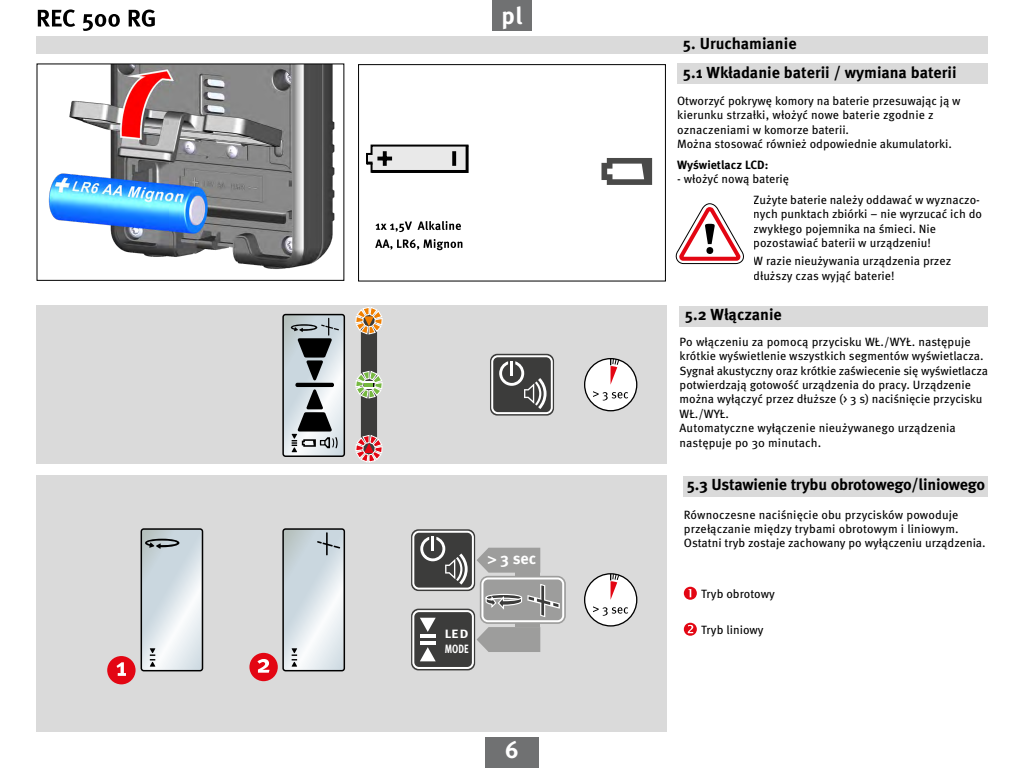
<style>
.page{position:relative;width:1024px;height:768px;background:#fff}
.page>*{position:absolute;margin:0;border:0;box-sizing:border-box;transform-origin:0 0}
.t1{font:700 24px "Meta Pro";color:#fff}
.t2{font:700 16px "Meta Pro";letter-spacing:-.005em;color:#000}
.t3{font:700 16px "Meta Pro";color:#fff}
.t4{font:12px/14.4px "Meta Pro";color:#000}
.t5{font:700 12px "Meta Pro";color:#000}
.t6{font:700 12px/14.4px "Meta Pro";color:#fff;scale:1.15 1}
.s1{font-family:"Helvetica"}
</style>
<div class="page">
<svg style="left:38px;top:9px;width:117px;height:22px"></svg>
<div style="left:485px;top:738px;width:54px;height:30px;background:#707172"></div>
<div style="left:492px;top:0;width:40px;height:30px;background:#707172"></div>
<div style="left:36px;top:476px;width:630px;height:256px;background:#dadada"></div>
<div style="left:411px;top:529px;width:64px;height:62px;background:#3c3c3b;border-radius:7px"></div>
<div style="left:412px;top:531px;width:62px;height:59px;border:2px solid #fff;border-radius:6px"></div>
<hr style="left:431px;top:536px;width:3px;height:15px;background:#fff">
<svg style="left:420px;top:537px;width:48px;height:48px"></svg>
<div style="left:411px;top:609px;width:64px;height:61px;background:#3c3c3b;border-radius:7px"></div>
<div style="left:412px;top:610px;width:62px;height:59px;border:2px solid #fff;border-radius:6px"></div>
<svg style="left:420px;top:618px;width:16px;height:14px"></svg>
<hr style="left:420px;top:635px;width:16px;height:3px;background:#fff">
<hr style="left:420px;top:641px;width:16px;height:3px;background:#fff">
<svg style="left:420px;top:647px;width:16px;height:14px"></svg>
<svg style="left:477px;top:548px;width:63px;height:25px"></svg>
<svg style="left:477px;top:627px;width:63px;height:25px;background:#a2a2a1"></svg>
<div style="left:515px;top:565px;width:25px;height:62px;background:#9d9d9c"></div>
<div style="left:481px;top:577px;width:84px;height:46px;background:#9d9d9c;border-radius:7px"></div>
<div style="left:480px;top:576px;width:86px;height:48px;border:2px solid #9d9d9c;border-radius:7px"></div>
<div style="left:481px;top:578px;width:83px;height:44px;border:2px solid #fff;border-radius:6px"></div>
<svg style="left:485px;top:584px;width:75px;height:33px"></svg>
<img style="left:48px;top:65px;width:287px;height:204px">
<div style="left:358px;top:64px;width:308px;height:218px;border:1px solid #000"></div>
<div style="left:36px;top:305px;width:631px;height:159px;background:#dadada"></div>
<div style="left:679px;top:306px;width:309px;height:21px;background:#dadada"></div>
<div style="left:677px;top:64px;width:311px;height:20px;background:#dadada"></div>
<svg style="left:675px;top:203px;width:69px;height:62px"></svg>
<svg style="left:366px;top:144px;width:103px;height:29px;background:#acacac"></svg>
<svg style="left:375px;top:239px;width:87px;height:11px"></svg>
<svg style="left:418px;top:221px;width:43px;height:9px"></svg>
<svg style="left:376px;top:222px;width:36px;height:10px"></svg>
<div style="left:36px;top:36px;width:952px;height:18px;background:#dadada"></div>
<div style="left:36px;top:63px;width:308px;height:218px;border:1px solid #000"></div>
<div style="left:282px;top:314px;width:63px;height:143px;border:1px solid #000;border-radius:2px"></div>
<svg style="left:284px;top:315px;width:59px;height:141px"></svg>
<div style="left:361px;top:314px;width:16px;height:142px;background:#3c3c3b"></div>
<svg style="left:355px;top:307px;width:28px;height:28px"></svg>
<svg style="left:355px;top:370px;width:28px;height:29px"></svg>
<svg style="left:355px;top:434px;width:28px;height:29px"></svg>
<div style="left:684px;top:476px;width:304px;height:21px;background:#dadada"></div>
<svg style="left:684px;top:587px;width:13px;height:13px"></svg>
<svg style="left:684px;top:623px;width:13px;height:13px"></svg>
<div style="left:585px;top:574px;width:52px;height:52px;background:#fff;border-radius:50%"></div>
<div style="left:584px;top:573px;width:53px;height:54px;border:1px solid #000;border-radius:50%"></div>
<svg style="left:610px;top:573px;width:9px;height:27px"></svg>
<svg style="left:593px;top:606px;width:35px;height:10px"></svg>
<svg style="left:602px;top:158px;width:50px;height:27px"></svg>
<div style="left:282px;top:528px;width:63px;height:143px;border:1px solid #000;border-radius:2px"></div>
<svg style="left:284px;top:529px;width:59px;height:142px"></svg>
<div style="left:141px;top:528px;width:62px;height:143px;border:1px solid #000;border-radius:2px"></div>
<svg style="left:142px;top:529px;width:60px;height:142px"></svg>
<div style="left:585px;top:359px;width:52px;height:52px;background:#fff;border-radius:50%"></div>
<div style="left:584px;top:358px;width:53px;height:53px;border:1px solid #000;border-radius:50%"></div>
<svg style="left:610px;top:358px;width:9px;height:27px"></svg>
<svg style="left:593px;top:391px;width:35px;height:10px"></svg>
<div style="left:107px;top:656px;width:29px;height:28px;background:#e30613;border-radius:50%"></div>
<svg style="left:117px;top:662px;width:9px;height:14px"></svg>
<div style="left:249px;top:653px;width:29px;height:28px;background:#e30613;border-radius:50%"></div>
<svg style="left:257px;top:659px;width:13px;height:14px"></svg>
<div style="left:490px;top:354px;width:64px;height:62px;background:#3c3c3b;border-radius:7px"></div>
<div style="left:491px;top:355px;width:62px;height:59px;border:2px solid #fff;border-radius:6px"></div>
<svg style="left:499px;top:361px;width:48px;height:48px"></svg>
<h1 class="t1" style="left:502px;top:-3px;width:22px">pl</h1>
<h2 class="t3" style="left:487px;top:546px;width:50px"><span class="s1">&gt;</span> 3 sec</h2>
<p class="t6" style="left:445px;top:626px;width:22px">LED<br>MODE</p>
<h1 class="t1" style="left:505px;top:731px;width:16px">6</h1>
<h2 class="t2" style="left:683px;top:31px;width:115px">5. Uruchamianie</h2>
<h2 class="t2" style="left:683px;top:59px;width:275px">5.1 Wkładanie baterii / wymiana baterii</h2>
<p class="t4" style="left:677px;top:93px;width:285px">Otworzyć pokrywę komory na baterie przesuwając ją w kierunku strzałki, włożyć nowe baterie zgodnie z oznaczeniami w komorze baterii.<br>Można stosować również odpowiednie akumulatorki.</p>
<p class="t5" style="left:677px;top:155px;width:93px">Wyświetlacz LCD:</p>
<p class="t4" style="left:753px;top:168px;width:228px;line-height:20.8px;text-indent:-76px">- włożyć nową baterię<br>Zużyte baterie należy oddawać w wyznaczo-</p>
<p class="t4" style="left:753px;top:206px;width:230px">nych punktach zbiórki – nie wyrzucać ich do zwykłego pojemnika na śmieci. Nie pozostawiać baterii w urządzeniu!</p>
<p class="t4" style="left:753px;top:253px;width:200px">W razie nieużywania urządzenia przez dłuższy czas wyjąć baterie!</p>
<h2 class="t2" style="left:685px;top:302px;width:99px">5.2 Włączanie</h2>
<p class="t4" style="left:680px;top:334px;width:310px">Po włączeniu za pomocą przycisku WŁ./WYŁ. następuje krótkie wyświetlenie wszystkich segmentów wyświetlacza.<br>Sygnał akustyczny oraz krótkie zaświecenie się wyświetlacza potwierdzają gotowość urządzenia do pracy. Urządzenie można wyłączyć przez dłuższe (&gt; 3 s) naciśnięcie przycisku WŁ./WYŁ.<br>Automatyczne wyłączenie nieużywanego urządzenia następuje po 30 minutach.</p>
<h2 class="t2" style="left:687px;top:472px;width:300px">5.3 Ustawienie trybu obrotowego/liniowego</h2>
<p class="t4" style="left:684px;top:506px;width:303px">Równoczesne naciśnięcie obu przycisków powoduje przełączanie między trybami obrotowym i liniowym.<br>Ostatni tryb zostaje zachowany po wyłączeniu urządzenia.</p>
<p class="t4" style="left:701px;top:586px;width:75px">Tryb obrotowy</p>
<p class="t4" style="left:701px;top:622px;width:64px">Tryb liniowy</p>
</div>
